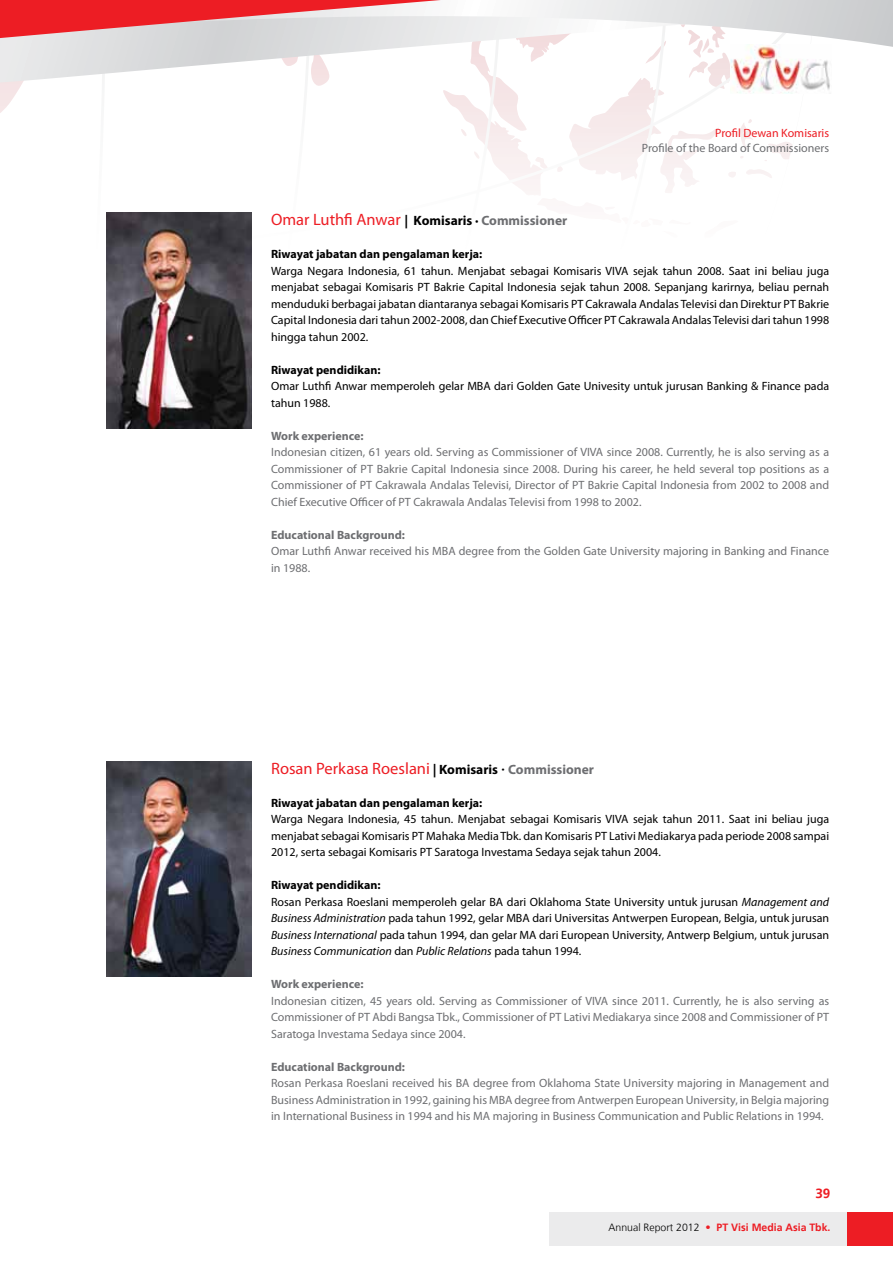
<style>
.page{position:relative;width:893px;height:1263px;background:#fff}
.page>*{position:absolute;margin:0;border:0;box-sizing:border-box;transform-origin:0 0}
.t1{font:16.5px "Myriad Pro";color:#ed1d24}
.t2{font:700 13.5px "Frutiger LT";color:#ed1d24}
.t3{font:12px/16.5px "Myriad Pro";color:#000;text-align:justify}
.t4{font:12px/16.5px "Myriad Pro";color:#6d6e71;text-align:justify}
.t5{font:700 12px "Myriad Pro";color:#000}
.t6{font:700 12px "Myriad Pro";color:#6d6e71}
.t7{font:12px "Myriad Pro";color:#ed1d24}
.t8{font:700 10.5px "Frutiger LT";color:#ed1d24}
.s1{font-weight:700;font-size:13.5px;color:#000}
.s2{font-weight:700;font-size:13.5px;color:#6d6e71}
.s3{font-family:"Times New Roman";font-weight:700;font-size:13.5px;color:#000}
.s4{font-weight:700}
.s5{font-style:italic}
.s6{font-weight:300;color:#000}
.s7{font-weight:300}
</style>
<div class="page">
<svg style="left:0;top:100px;width:792px;height:329px"></svg>
<div style="left:549px;top:1212px;width:344px;height:34px;background:#ebebec"></div>
<div style="left:847px;top:1212px;width:46px;height:34px;background:#ed1d24"></div>
<svg style="left:0;top:0;width:893px;height:100px"></svg>
<img style="left:730px;top:44px;width:102px;height:49px">
<img style="left:106px;top:213px;width:146px;height:215px">
<img style="left:106px;top:761px;width:146px;height:215px">
<p class="t7" style="left:715px;top:125px;width:116px">Profil Dewan Komisaris</p>
<p class="t4" style="left:642px;top:139px;width:189px">Profile of the Board of Commissioners</p>
<h1 class="t1" style="left:271px;top:209px;width:298px">Omar Luthfi Anwar <span class="s1">| Komisaris ∙</span> <span class="s2">Commissioner</span></h1>
<p class="t5" style="left:271px;top:246px;width:213px">Riwayat jabatan dan pengalaman kerja:</p>
<p class="t3" style="left:271px;top:262px;width:560px">Warga Negara Indonesia, 61 tahun. Menjabat sebagai Komisaris VIVA sejak tahun 2008. Saat ini beliau juga menjabat sebagai Komisaris PT Bakrie Capital Indonesia sejak tahun 2008. Sepanjang karirnya, beliau pernah menduduki berbagai jabatan diantaranya sebagai Komisaris PT Cakrawala Andalas Televisi dan Direktur PT Bakrie Capital Indonesia dari tahun 2002-2008, dan Chief Executive Officer PT Cakrawala Andalas Televisi dari tahun 1998 hingga tahun 2002.</p>
<p class="t5" style="left:271px;top:362px;width:111px">Riwayat pendidikan:</p>
<p class="t3" style="left:271px;top:378px;width:560px">Omar Luthfi Anwar memperoleh gelar MBA dari Golden Gate Univesity untuk jurusan Banking &amp; Finance pada tahun 1988.</p>
<p class="t6" style="left:271px;top:428px;width:94px">Work experience:</p>
<p class="t4" style="left:271px;top:444px;width:560px">Indonesian citizen, 61 years old. Serving as Commissioner of VIVA since 2008. Currently, he is also serving as a Commissioner of PT Bakrie Capital Indonesia since 2008. During his career, he held several top positions as a Commissioner of PT Cakrawala Andalas Televisi, Director of PT Bakrie Capital Indonesia from 2002 to 2008 and Chief Executive Officer of PT Cakrawala Andalas Televisi from 1998 to 2002.</p>
<p class="t6" style="left:271px;top:527px;width:135px">Educational Background:</p>
<p class="t4" style="left:271px;top:543px;width:560px">Omar Luthfi Anwar received his MBA degree from the Golden Gate University majoring in Banking and Finance in 1988.</p>
<h1 class="t1" style="left:271px;top:758px;width:324px">Rosan Perkasa Roeslani <span class="s1">| Komisaris</span> <span class="s3">∙</span> <span class="s2">Commissioner</span></h1>
<p class="t5" style="left:271px;top:795px;width:213px">Riwayat jabatan dan pengalaman kerja:</p>
<p class="t3" style="left:271px;top:811px;width:560px">Warga Negara Indonesia, 45 tahun. Menjabat sebagai Komisaris VIVA sejak tahun 2011. Saat ini beliau juga menjabat sebagai Komisaris PT Mahaka Media Tbk. dan Komisaris PT Lativi Mediakarya pada periode 2008 sampai 2012, serta sebagai Komisaris PT Saratoga Investama Sedaya sejak tahun 2004.</p>
<p class="t3" style="left:271px;top:877px;width:560px;text-align:left"><span class="s4">Riwayat pendidikan:<br></span>Rosan Perkasa Roeslani memperoleh gelar BA dari Oklahoma State University untuk jurusan <span class="s5">Management and Business Administration</span> pada tahun 1992, gelar MBA dari Universitas Antwerpen European, Belgia, untuk jurusan <span class="s5">Business International</span> pada tahun 1994, dan gelar MA dari European University, Antwerp Belgium, untuk jurusan <span class="s5">Business Communication</span> dan <span class="s5">Public Relations</span> pada tahun 1994.</p>
<p class="t6" style="left:271px;top:976px;width:94px">Work experience:</p>
<p class="t4" style="left:271px;top:992px;width:560px">Indonesian citizen, 45 years old. Serving as Commissioner of VIVA since 2011. Currently, he is also serving as Commissioner of PT Abdi Bangsa Tbk., Commissioner of PT Lativi Mediakarya since 2008 and Commissioner of PT Saratoga Investama Sedaya since 2004.</p>
<p class="t6" style="left:271px;top:1059px;width:135px">Educational Background:</p>
<p class="t4" style="left:271px;top:1075px;width:560px">Rosan Perkasa Roeslani received his BA degree from Oklahoma State University majoring in Management and Business Administration in 1992, gaining his MBA degree from Antwerpen European University, in Belgia majoring in International Business in 1994 and his MA majoring in Business Communication and Public Relations in 1994.</p>
<p class="t2" style="left:815px;top:1185px;width:17px">39</p>
<p class="t8" style="left:609px;top:1221px;width:223px"><span class="s6">Annual Report 2012</span> <span class="s7">•</span> PT Visi Media Asia Tbk.</p>
</div>
